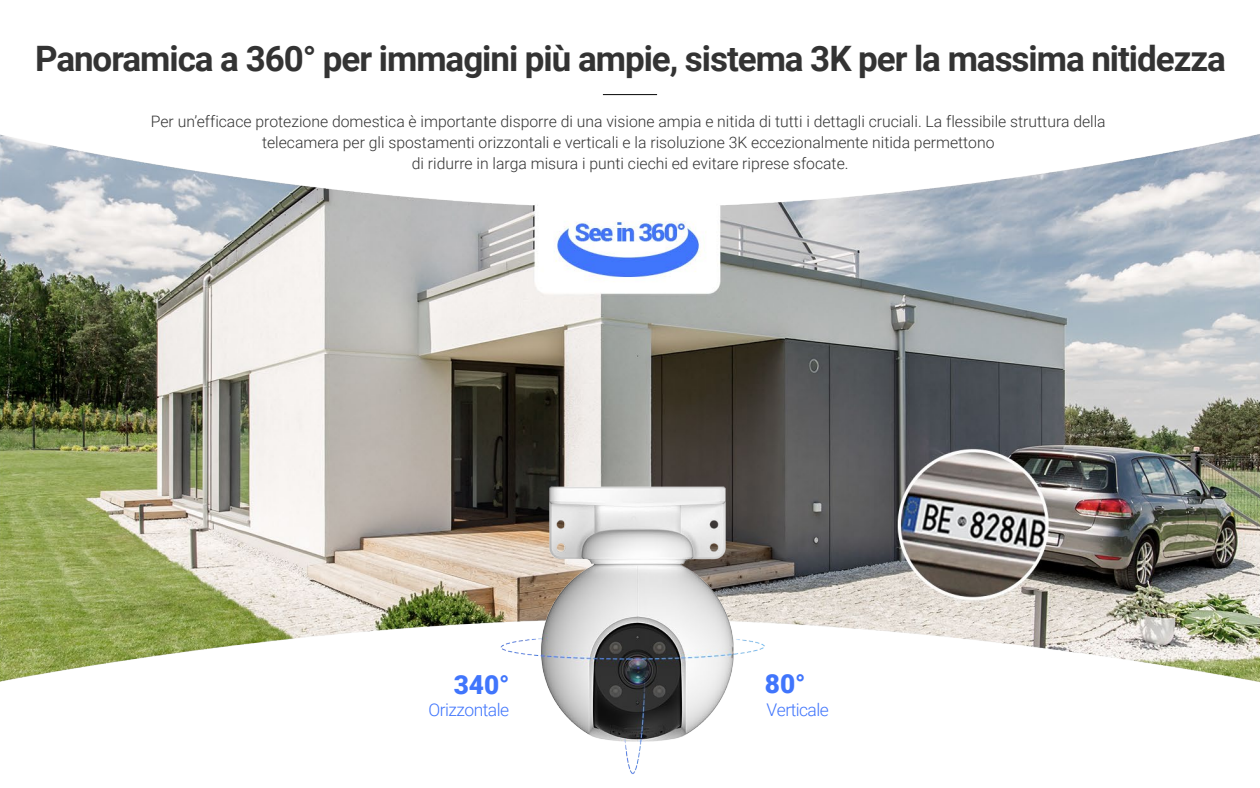
<style>
.page{position:relative;width:1260px;height:788px;background:#fff}
.page>*{position:absolute;margin:0;border:0;box-sizing:border-box;transform-origin:0 0}
.t1{font:700 35px "Roboto";letter-spacing:-.03em;color:#333}
.t2{font:900 26.25px "Roboto";color:#4075fc}
.t3{font:300 17.5px "Roboto";letter-spacing:-.03em;color:#4075fc}
.t4{font:300 15.75px/21px "Roboto";color:#333;text-align:center}
</style>
<div class="page">
<img style="left:0;top:94px;width:1260px;height:589px">
<img style="left:490px;top:469px;width:297px;height:305px">
<svg style="left:294px;top:126px;width:29px;height:25px"></svg>
<hr style="left:603px;top:94px;width:54px;height:1px;background:#050505">
<h1 class="t1" style="left:35px;top:34px;width:1192px">Panoramica a 360° per immagini più ampie, sistema 3K per la massima nitidezza</h1>
<p class="t4" style="left:151px;top:110px;width:956px">Per un’efficace protezione domestica è importante disporre di una visione ampia e nitida di tutti i dettagli cruciali. La flessibile struttura della telecamera per gli spostamenti orizzontali e verticali e la risoluzione 3K eccezionalmente nitida permettono<br>di ridurre in larga misura i punti ciechi ed evitare riprese sfocate.</p>
<h2 class="t2" style="left:454px;top:665px;width:58px">340°</h2>
<h2 class="t2" style="left:765px;top:665px;width:42px">80°</h2>
<p class="t3" style="left:429px;top:697px;width:82px">Orizzontale</p>
<p class="t3" style="left:767px;top:697px;width:64px">Verticale</p>
</div>
